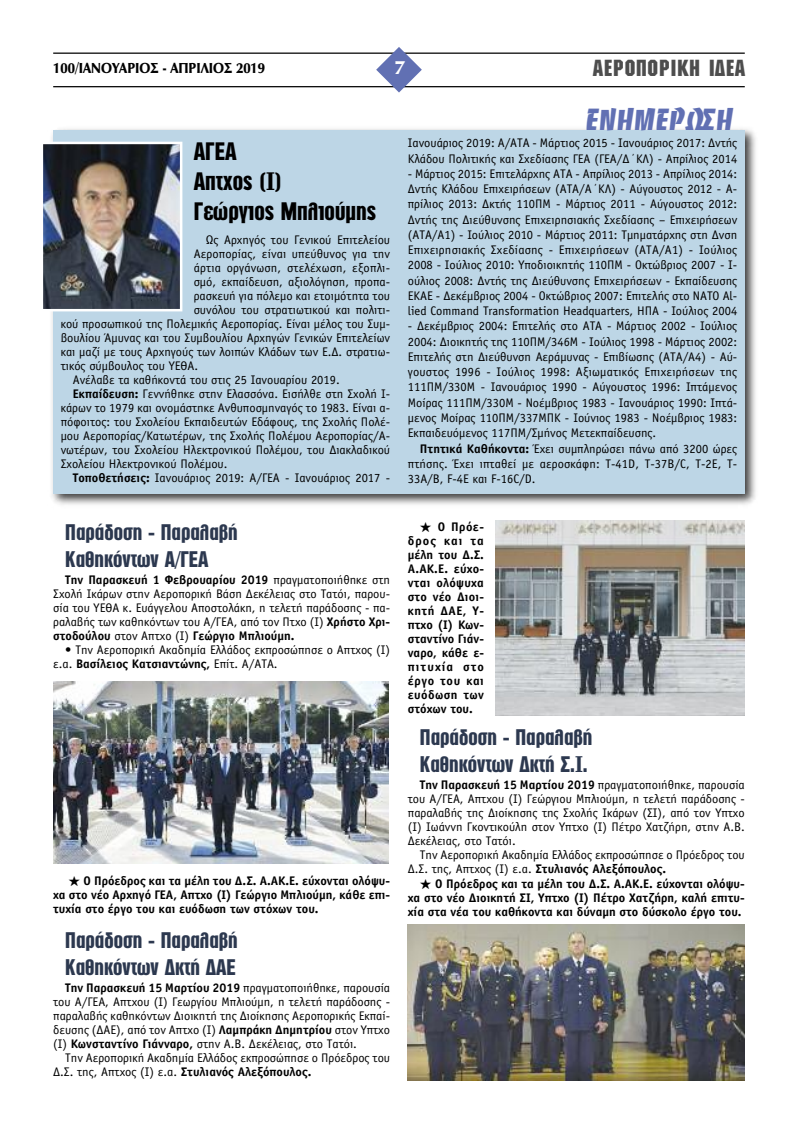
<style>
.page{position:relative;width:798px;height:1134px;background:#fff}
.page>*{position:absolute;margin:0;border:0;box-sizing:border-box;transform-origin:0 0}
.t1{font:30px "CF Poster";color:#6170b3;scale:.9 1}
.t2{font:23.75px/30.2px "PF Diesel Solid";color:#000}
.t3{font:22.5px "UB Soccer";color:#4d4d4d}
.t4{font:21.25px/27px "PF Diesel Solid";color:#2c384f}
.t5{font:20px "UB Optima Bold";color:#fff}
.t6{font:15px "UB Optima Bold";color:#000;scale:.9 1}
.t7{font:12.5px/15.2px "Officina Sans ITC Hel";color:#000;text-align:justify}
.t8{font:700 12.5px/14px "Officina Sans ITC Hel";color:#000;text-align:justify}
.s1{font-weight:700}
.s2{font-family:"Nanum Gothic";font-weight:800}
</style>
<div class="page">
<hr style="left:53px;top:86px;width:691px;height:1px;background:#000">
<hr style="left:53px;top:53px;width:691px;height:1px;background:#000">
<svg style="left:376px;top:47px;width:45px;height:46px"></svg>
<img style="left:51px;top:129px;width:705px;height:376px">
<div style="left:53px;top:130px;width:691px;height:364px;background:#bdd6e6"></div>
<img style="left:44px;top:145px;width:135px;height:163px">
<div style="left:41px;top:142px;width:141px;height:169px;border:2px solid #fff"></div>
<img style="left:53px;top:681px;width:336px;height:182px">
<img style="left:495px;top:520px;width:249px;height:195px">
<img style="left:407px;top:924px;width:337px;height:157px">
<p class="t6" style="left:53px;top:63px;width:237px">100/ΙΑΝΟΥΑΡΙΟΣ - ΑΠΡΙΛΙΟΣ 2019</p>
<h3 class="t5" style="left:394px;top:61px;width:12px">7</h3>
<h3 class="t3" style="left:591px;top:60px;width:154px">ΑΕΡΟΠΟΡΙΚΗ ΙΔΕΑ</h3>
<h2 class="t2" style="left:194px;top:137px;width:184px">ΑΓΕΑ<br>Απτχος (Ι)<br>Γεώργιος Μπλιούμης</h2>
<p class="t7" style="left:206px;top:234px;width:186px">Ως Αρχηγός του Γενικού Επιτελείου</p>
<p class="t7" style="left:194px;top:248px;width:198px">Αεροπορίας, είναι υπεύθυνος για την</p>
<p class="t7" style="left:194px;top:262px;width:198px">άρτια οργάνωση, στελέχωση, εξοπλι-</p>
<p class="t7" style="left:194px;top:276px;width:198px">σμό, εκπαίδευση, αξιολόγηση, προπα-</p>
<p class="t7" style="left:194px;top:290px;width:198px">ρασκευή για πόλεμο και ετοιμότητα του</p>
<p class="t7" style="left:194px;top:304px;width:198px">συνόλου του στρατιωτικού και πολιτι-</p>
<p class="t7" style="left:61px;top:318px;width:331px">κού προσωπικού της Πολεμικής Αεροπορίας. Είναι μέλος του Συμ-</p>
<p class="t7" style="left:61px;top:332px;width:331px">βουλίου Άμυνας και του Συμβουλίου Αρχηγών Γενικών Επιτελείων</p>
<p class="t7" style="left:61px;top:346px;width:331px">και μαζί με τους Αρχηγούς των λοιπών Κλάδων των Ε.Δ. στρατιω-</p>
<p class="t7" style="left:61px;top:360px;width:139px">τικός σύμβουλος του ΥΕΘΑ.</p>
<p class="t7" style="left:73px;top:374px;width:268px">Ανέλαβε τα καθήκοντά του στις 25 Ιανουαρίου 2019.</p>
<p class="t7" style="left:73px;top:388px;width:319px"><span class="s1">Εκπαίδευση:</span> Γεννήθηκε στην Ελασσόνα. Εισήλθε στη Σχολή Ι-</p>
<p class="t7" style="left:61px;top:402px;width:331px">κάρων το 1979 και ονομάστηκε Ανθυποσμηναγός το 1983. Είναι α-</p>
<p class="t7" style="left:61px;top:416px;width:331px">πόφοιτος: του Σχολείου Εκπαιδευτών Εδάφους, της Σχολής Πολέ-</p>
<p class="t7" style="left:61px;top:430px;width:331px">μου Αεροπορίας/Κατωτέρων, της Σχολής Πολέμου Αεροπορίας/Α-</p>
<p class="t7" style="left:61px;top:444px;width:331px">νωτέρων, του Σχολείου Ηλεκτρονικού Πολέμου, του Διακλαδικού</p>
<p class="t7" style="left:61px;top:458px;width:168px">Σχολείου Ηλεκτρονικού Πολέμου.</p>
<p class="t7" style="left:73px;top:472px;width:319px"><span class="s1">Τοποθετήσεις:</span> Ιανουάριος 2019: Α/ΓΕΑ - Ιανουάριος 2017 -</p>
<h3 class="t4" style="left:65px;top:520px;width:174px">Παράδοση - Παραλαβή<br>Καθηκόντων Α/ΓΕΑ</h3>
<p class="t7" style="left:53px;top:574px;width:338px;line-height:14px;text-indent:12px"><span class="s1">Την Παρασκευή 1 Φεβρουαρίου 2019</span> πραγματοποιήθηκε στη Σχολή Ικάρων στην Αεροπορική Βάση Δεκέλειας στο Τατόι, παρου&shy;σία του ΥΕΘΑ κ. Ευάγγελου Αποστολάκη, η τελετή παράδοσης - πα&shy;ραλαβής των καθηκόντων του Α/ΓΕΑ, από τον Πτχο (Ι) <span class="s1">Χρήστο Χρι&shy;στοδούλου</span> στον Απτχο (Ι) <span class="s1">Γεώργιο Μπλιούμη.</span></p>
<p class="t7" style="left:53px;top:644px;width:338px;line-height:14px;text-indent:12px">• Την Αεροπορική Ακαδημία Ελλάδος εκπροσώπησε ο Απτχος (Ι) ε.α. <span class="s1">Βασίλειος Κατσιαντώνης,</span> Επίτ. Α/ΑΤΑ.</p>
<p class="t8" style="left:53px;top:874px;width:338px;text-indent:15px"><span class="s2">★</span> Ο Πρόεδρος και τα μέλη του Δ.Σ. Α.ΑΚ.Ε. εύχονται ολόψυ&shy;χα στο νέο Αρχηγό ΓΕΑ, Απτχο (Ι) Γεώργιο Μπλιούμη, κάθε επι&shy;τυχία στο έργο του και ευόδωση των στόχων του.</p>
<h3 class="t4" style="left:65px;top:928px;width:174px">Παράδοση - Παραλαβή<br>Καθηκόντων Δκτή ΔΑΕ</h3>
<p class="t7" style="left:53px;top:982px;width:338px;line-height:14px;text-indent:12px"><span class="s1">Την Παρασκευή 15 Μαρτίου 2019</span> πραγματοποιήθηκε, παρουσία του Α/ΓΕΑ, Απτχου (Ι) Γεωργίου Μπλιούμη, η τελετή παράδοσης - παραλαβής καθηκόντων Διοικητή της Διοίκησης Αεροπορικής Εκπαί&shy;δευσης (ΔΑΕ), από τον Απτχο (Ι) <span class="s1">Λαμπράκη Δημητρίου</span> στον Υπτχο (Ι) <span class="s1">Κωνσταντίνο Γιάνναρο,</span> στην Α.Β. Δεκέλειας, στο Τατόι.</p>
<p class="t7" style="left:53px;top:1052px;width:338px;line-height:14px;text-indent:12px">Την Αεροπορική Ακαδημία Ελλάδος εκπροσώπησε ο Πρόεδρος του<br>Δ.Σ. της, Απτχος (Ι) ε.α. <span class="s1">Στυλιανός Αλεξόπουλος.</span></p>
<h1 class="t1" style="left:585px;top:102px;width:166px">ΕΝΗΜΕΡΩΣΗ</h1>
<p class="t7" style="left:407px;top:137px;width:331px">Ιανουάριος 2019: Α/ΑΤΑ - Μάρτιος 2015 - Ιανουάριος 2017: Δντής<br>Κλάδου Πολιτικής και Σχεδίασης ΓΕΑ (ΓΕΑ/Δ΄ΚΛ) - Απρίλιος 2014</p>
<p class="t7" style="left:407px;top:167px;width:331px">- Μάρτιος 2015: Επιτελάρχης ΑΤΑ - Απρίλιος 2013 - Απρίλιος 2014:<br>Δντής Κλάδου Επιχειρήσεων (ΑΤΑ/Α΄ΚΛ) - Αύγουστος 2012 - Α&shy;πρίλιος 2013: Δκτής 110ΠΜ - Μάρτιος 2011 - Αύγουστος 2012:<br>Δντής της Διεύθυνσης Επιχειρησιακής Σχεδίασης – Επιχειρήσεων (ΑΤΑ/Α1) - Ιούλιος 2010 - Μάρτιος 2011: Τμηματάρχης στη Δνση Επιχειρησιακής Σχεδίασης - Επιχειρήσεων (ΑΤΑ/Α1) - Ιούλιος 2008 - Ιούλιος 2010: Υποδιοικητής 110ΠΜ - Οκτώβριος 2007 - Ι&shy;ούλιος 2008: Δντής της Διεύθυνσης Επιχειρήσεων - Εκπαίδευσης ΕΚΑΕ - Δεκέμβριος 2004 - Οκτώβριος 2007: Επιτελής στο NATO Al&shy;lied Command Transformation Headquarters, ΗΠΑ - Ιούλιος 2004</p>
<p class="t7" style="left:407px;top:320px;width:331px">- Δεκέμβριος 2004: Επιτελής στο ΑΤΑ - Μάρτιος 2002 - Ιούλιος 2004: Διοικητής της 110ΠΜ/346Μ - Ιούλιος 1998 - Μάρτιος 2002:<br>Επιτελής στη Διεύθυνση Αεράμυνας - Επιβίωσης (ΑΤΑ/Α4) - Αύ&shy;γουστος 1996 - Ιούλιος 1998: Αξιωματικός Επιχειρήσεων της 111ΠΜ/330Μ - Ιανουάριος 1990 - Αύγουστος 1996: Ιπτάμενος Μοίρας 111ΠΜ/330Μ - Νοέμβριος 1983 - Ιανουάριος 1990: Ιπτά&shy;μενος Μοίρας 110ΠΜ/337ΜΠΚ - Ιούνιος 1983 - Νοέμβριος 1983:<br>Εκπαιδευόμενος 117ΠΜ/Σμήνος Μετεκπαίδευσης.</p>
<p class="t7" style="left:407px;top:442px;width:331px;text-indent:12px"><span class="s1">Πτητικά Καθήκοντα:</span> Έχει συμπληρώσει πάνω από 3200 ώρες πτήσης. Έχει ιπταθεί με αεροσκάφη: T-41D, T-37B/C, T-2E, T-33A/B, F-4E και F-16C/D.</p>
<p class="t8" style="left:407px;top:521px;width:78px;text-indent:12px"><span class="s2">★</span> Ο Πρόε&shy;δρος και τα μέλη του Δ.Σ.<br>Α.ΑΚ.Ε. εύχο&shy;νται ολόψυχα στο νέο Διοι&shy;κητή ΔΑΕ, Υ&shy;πτχο (Ι) Κων&shy;σταντίνο Γιάν&shy;ναρο, κάθε ε&shy;πιτυχία στο έργο του και ευόδωση των στόχων του.</p>
<h3 class="t4" style="left:420px;top:725px;width:174px">Παράδοση - Παραλαβή<br>Καθηκόντων Δκτή Σ.Ι.</h3>
<p class="t7" style="left:407px;top:779px;width:338px;line-height:14px;text-indent:12px"><span class="s1">Την Παρασκευή 15 Μαρτίου 2019</span> πραγματοποιήθηκε, παρουσία του Α/ΓΕΑ, Απτχου (Ι) Γεώργιου Μπλιούμη, η τελετή παράδοσης - παραλαβής της Διοίκησης της Σχολής Ικάρων (ΣΙ), από τον Υπτχο (Ι) Ιωάννη Γκοντικούλη στον Υπτχο (Ι) Πέτρο Χατζήρη, στην Α.Β.<br>Δεκέλειας, στο Τατόι.</p>
<p class="t7" style="left:407px;top:849px;width:338px;line-height:14px;text-indent:12px">Την Αεροπορική Ακαδημία Ελλάδος εκπροσώπησε ο Πρόεδρος του<br>Δ.Σ. της, Απτχος (Ι) ε.α. <span class="s1">Στυλιανός Αλεξόπουλος.</span></p>
<p class="t8" style="left:407px;top:878px;width:338px;text-indent:12px"><span class="s2">★</span> Ο Πρόεδρος και τα μέλη του Δ.Σ. Α.ΑΚ.Ε. εύχονται ολόψυ&shy;χα στο νέο Διοικητή ΣΙ, Υπτχο (Ι) Πέτρο Χατζήρη, καλή επιτυ&shy;χία στα νέα του καθήκοντα και δύναμη στο δύσκολο έργο του.</p>
</div>
